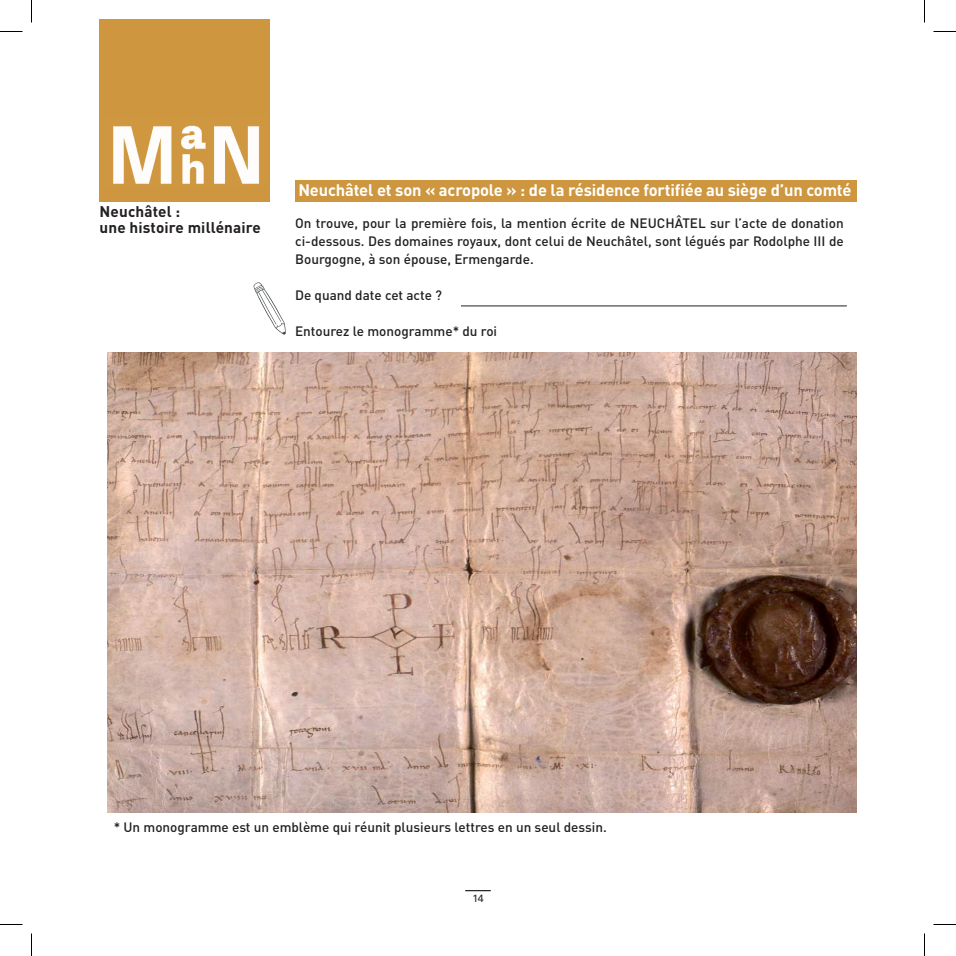
<style>
.page{position:relative;width:956px;height:956px;background:#fff}
.page>*{position:absolute;margin:0;border:0;box-sizing:border-box;transform-origin:0 0}
.t1{font:700 16.5px "DIN Pro";letter-spacing:-.01em;color:#fff}
.t2{font:700 15.3px "DIN Pro";letter-spacing:.01em;color:#231f20}
.t3{font:500 13.5px/18px "DIN Pro";color:#231f20;text-align:justify}
.t4{font:10.5px "Univers LT Std";color:#231f20}
</style>
<div class="page">
<svg style="left:465px;top:890px;width:26px;height:1px"></svg>
<img style="left:107px;top:353px;width:749px;height:460px">
<div style="left:100px;top:19px;width:170px;height:183px;background:#ce963e"></div>
<img style="left:113px;top:125px;width:147px;height:59px">
<div style="left:295px;top:180px;width:561px;height:22px;background:#ce963e"></div>
<hr style="left:461px;top:306px;width:386px;height:1px;background:#231f20">
<svg style="left:254px;top:282px;width:32px;height:53px"></svg>
<svg style="left:0;top:31px;width:22px;height:1px"></svg>
<svg style="left:933px;top:31px;width:23px;height:1px"></svg>
<svg style="left:0;top:924px;width:22px;height:1px"></svg>
<svg style="left:933px;top:924px;width:23px;height:1px"></svg>
<svg style="left:31px;top:0;width:1px;height:23px"></svg>
<svg style="left:31px;top:933px;width:1px;height:23px"></svg>
<svg style="left:924px;top:0;width:1px;height:23px"></svg>
<svg style="left:924px;top:933px;width:1px;height:23px"></svg>
<p class="t2" style="left:100px;top:198px;width:82px">Neuchâtel :</p>
<p class="t2" style="left:100px;top:215px;width:163px">une histoire millénaire</p>
<p class="t1" style="left:298px;top:176px;width:555px">Neuchâtel et son « acropole » : de la résidence fortifiée au siège d’un comté</p>
<p class="t3" style="left:295px;top:212px;width:550px">On trouve, pour la première fois, la mention écrite de NEUCHÂTEL sur l’acte de donation ci-dessous. Des domaines royaux, dont celui de Neuchâtel, sont légués par Rodolphe III de Bourgogne, à son épouse, Ermengarde.</p>
<p class="t3" style="left:295px;top:284px;width:148px">De quand date cet acte ?</p>
<p class="t3" style="left:295px;top:320px;width:204px">Entourez le monogramme* du roi</p>
<p class="t3" style="left:114px;top:817px;width:495px">* Un monogramme est un emblème qui réunit plusieurs lettres en un seul dessin.</p>
<p class="t4" style="left:472px;top:892px;width:13px">14</p>
</div>
